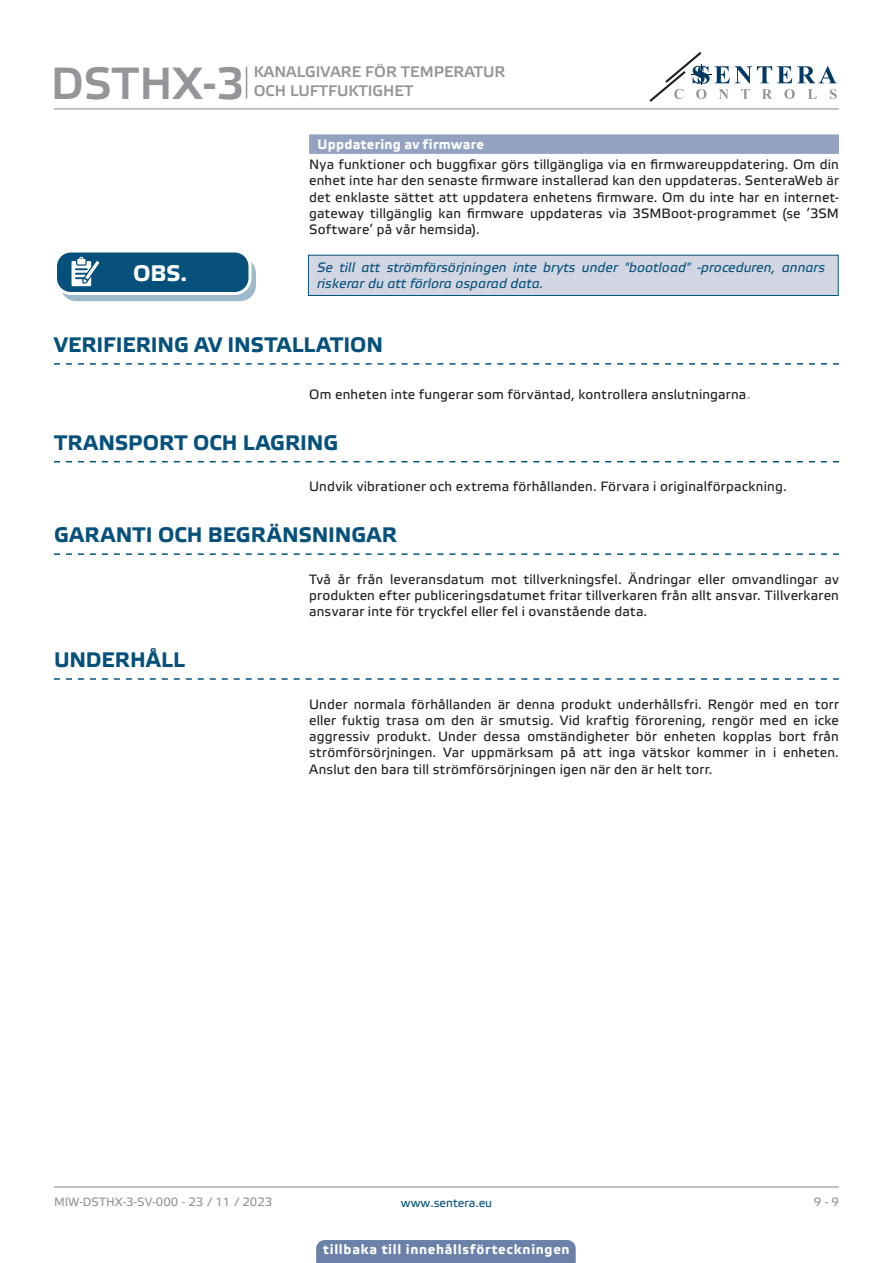
<style>
.page{position:relative;width:893px;height:1263px;background:#fff}
.page>*{position:absolute;margin:0;border:0;box-sizing:border-box;transform-origin:0 0}
.t1{font:45px "Etelka Medium Pro";color:#939598}
.t2{font:700 22.5px "Etelka Text Pro";color:#fff}
.t3{font:700 21px "Etelka Text Pro";letter-spacing:.005em;color:#06517c}
.t4{font:15.3px/18.3px "Etelka Medium Pro";color:#939598}
.body{font:13.5px/16.2px "Etelka Text Pro";letter-spacing:.015em;color:#231f20;text-align:justify}
.attention{font:italic 13.5px/16.2px "Etelka Text Pro";letter-spacing:.01em;color:#06517c}
.Number-roman{font:700 13.5px "Etelka Text Pro";letter-spacing:.05em;color:#fff}
.Number-roman-2{font:700 13.5px "Etelka Text Pro";letter-spacing:.02em;color:#fff}
.t5{font:12px "Etelka Text Pro";color:#939598}
.t6{font:12px "Etelka Text Pro";color:#06517c}
.s1{font-weight:700;color:#b2b3b7}
</style>
<div class="page">
<hr style="left:54px;top:108px;width:785px;height:1px;background:#939598">
<hr style="left:54px;top:1186px;width:785px;height:1px;background:#939598">
<svg style="left:649px;top:52px;width:188px;height:50px"></svg>
<div style="left:316px;top:1240px;width:260px;height:23px;background:#6c81aa"></div>
<div style="left:309px;top:134px;width:530px;height:20px;background:#94a2c2"></div>
<svg style="left:54px;top:363px;width:785px;height:2px"></svg>
<div style="left:61px;top:258px;width:194px;height:42px;background:#9cbacb;border-radius:15px"></div>
<div style="left:60px;top:257px;width:196px;height:44px;border:1px solid #06517c;border-radius:15px"></div>
<div style="left:56px;top:251px;width:194px;height:42px;background:#06517c;border-radius:15px"></div>
<div style="left:54px;top:249px;width:197px;height:46px;border:3px solid #fff;border-radius:15px"></div>
<svg style="left:71px;top:257px;width:34px;height:37px"></svg>
<div style="left:308px;top:255px;width:530px;height:40px;background:#d2d6e2"></div>
<div style="left:308px;top:255px;width:531px;height:41px;border:1px solid #06517c"></div>
<svg style="left:54px;top:461px;width:785px;height:1px"></svg>
<svg style="left:54px;top:553px;width:785px;height:2px"></svg>
<svg style="left:54px;top:678px;width:785px;height:2px"></svg>
<hr style="left:246px;top:67px;width:1px;height:32px;background:#939598">
<h1 class="t1" style="left:51px;top:59px;width:195px">DSTHX-3</h1>
<p class="t4" style="left:254px;top:64px;width:253px">KANALGIVARE FÖR TEMPERATUR<br>OCH LUFTFUKTIGHET</p>
<p class="Number-roman-2" style="left:318px;top:136px;width:168px">Uppdatering av firmware</p>
<p class="body" style="left:309px;top:157px;width:531px">Nya funktioner och buggfixar görs tillgängliga via en firmwareuppdatering. Om din enhet inte har den senaste firmware installerad kan den uppdateras. SenteraWeb är det enklaste sättet att uppdatera enhetens firmware. Om du inte har en internet&shy;gateway tillgänglig kan firmware uppdateras via 3SMBoot-programmet (se ’3SM Software’ på vår hemsida).</p>
<p class="t2" style="left:133px;top:259px;width:56px">OBS.</p>
<p class="attention" style="left:317px;top:260px;width:509px">Se till att strömförsörjningen inte bryts under "bootload" -proceduren, annars riskerar du att förlora osparad data.</p>
<p class="t3" style="left:54px;top:331px;width:331px">VERIFIERING AV INSTALLATION</p>
<p class="body" style="left:309px;top:387px;width:443px">Om enheten inte fungerar som förväntad, kontrollera anslutningarna<span class="s1">.</span></p>
<p class="t3" style="left:54px;top:429px;width:286px">TRANSPORT OCH LAGRING</p>
<p class="body" style="left:309px;top:479px;width:479px">Undvik vibrationer och extrema förhållanden. Förvara i originalförpackning.</p>
<p class="t3" style="left:54px;top:522px;width:344px">GARANTI OCH BEGRÄNSNINGAR</p>
<p class="body" style="left:309px;top:572px;width:531px">Två år från leveransdatum mot tillverkningsfel. Ändringar eller omvandlingar av produkten efter publiceringsdatumet fritar tillverkaren från allt ansvar. Tillverkaren ansvarar inte för tryckfel eller fel i ovanstående data.</p>
<p class="t3" style="left:54px;top:646px;width:132px">UNDERHÅLL</p>
<p class="body" style="left:309px;top:697px;width:531px">Under normala förhållanden är denna produkt underhållsfri. Rengör med en torr eller fuktig trasa om den är smutsig. Vid kraftig förorening, rengör med en icke aggressiv produkt. Under dessa omständigheter bör enheten kopplas bort från strömförsörjningen. Var uppmärksam på att inga vätskor kommer in i enheten.<br>Anslut den bara till strömförsörjningen igen när den är helt torr.</p>
<p class="t5" style="left:54px;top:1195px;width:220px">MIW-DSTHX-3-SV-000 - 23 / 11 / 2023</p>
<p class="t6" style="left:401px;top:1196px;width:93px">www.sentera.eu</p>
<p class="t5" style="left:814px;top:1195px;width:27px">9 - 9</p>
<p class="Number-roman" style="left:323px;top:1241px;width:248px">tillbaka till innehållsförteckningen</p>
</div>
